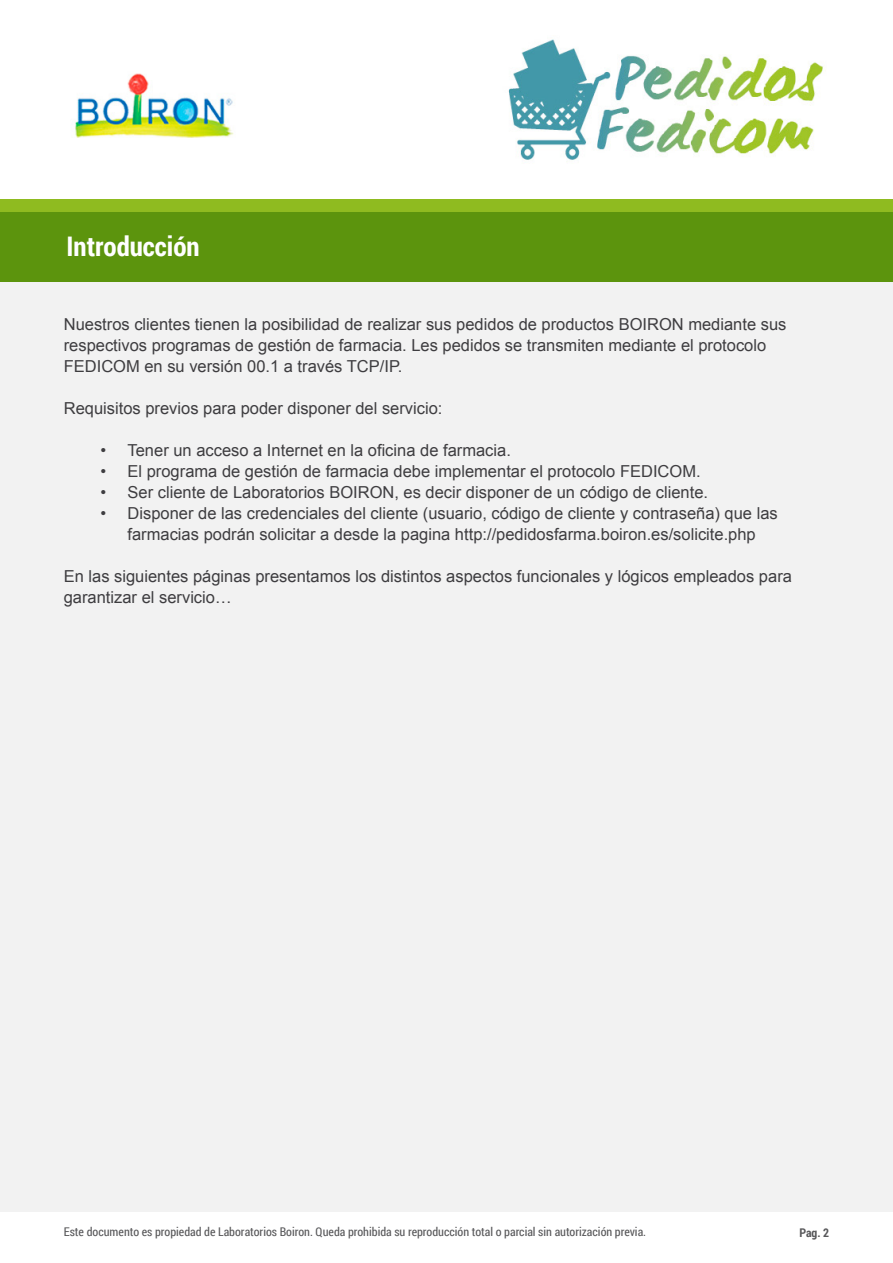
<style>
.page{position:relative;width:893px;height:1263px;background:#fff}
.page>*{position:absolute;margin:0;border:0;box-sizing:border-box;transform-origin:0 0}
.t1{font:700 27px "Roboto Condensed";color:#fff}
.t2{font:16.5px/21px "Arial";color:#3e3d40}
.t3{font:12px "Roboto Condensed";color:#58585a}
.t4{font:700 12px "Roboto Condensed";color:#58585a}
</style>
<div class="page">
<div style="left:0;top:199px;width:893px;height:86px;background:#8fbb20"></div>
<img style="left:75px;top:39px;width:751px;height:121px">
<div style="left:0;top:282px;width:893px;height:930px;background:#f2f2f2"></div>
<div style="left:0;top:212px;width:893px;height:70px;background:#5c940d"></div>
<h1 class="t1" style="left:67px;top:227px;width:135px">Introducción</h1>
<p class="t2" style="left:64px;top:313px;width:724px">Nuestros clientes tienen la posibilidad de realizar sus pedidos de productos BOIRON mediante sus respectivos programas de gestión de farmacia. Les pedidos se transmiten mediante el protocolo<br>FEDICOM en su versión 00.1 a través TCP/IP.</p>
<p class="t2" style="left:64px;top:397px;width:380px">Requisitos previos para poder disponer del servicio:</p>
<p class="t2" style="left:101px;top:439px;width:412px">• Tener un acceso a Internet en la oficina de farmacia.</p>
<p class="t2" style="left:101px;top:460px;width:602px">• El programa de gestión de farmacia debe implementar el protocolo FEDICOM.</p>
<p class="t2" style="left:101px;top:481px;width:609px">• Ser cliente de Laboratorios BOIRON, es decir disponer de un código de cliente.</p>
<p class="t2" style="left:101px;top:502px;width:679px;text-align:center">• Disponer de las credenciales del cliente (usuario, código de cliente y contraseña) que las farmacias podrán solicitar a desde la pagina http://pedidosfarma.boiron.es/solicite.php</p>
<p class="t2" style="left:64px;top:565px;width:730px">En las siguientes páginas presentamos los distintos aspectos funcionales y lógicos empleados para garantizar el servicio…</p>
<p class="t3" style="left:64px;top:1224px;width:584px">Este documento es propiedad de Laboratorios Boiron. Queda prohibida su reproducción total o parcial sin autorización previa.</p>
<p class="t4" style="left:799px;top:1224px;width:31px">Pag. 2</p>
</div>
